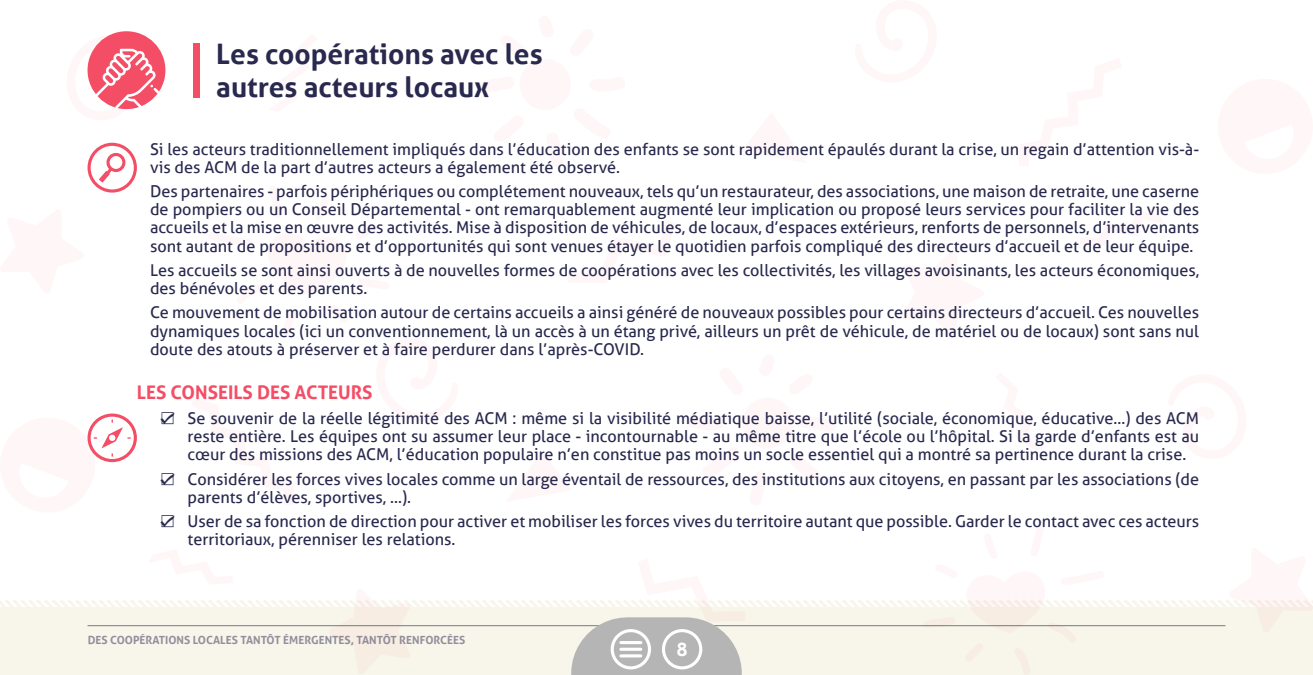
<style>
.page{position:relative;width:1313px;height:675px;background:#fff}
.page>*{position:absolute;margin:0;border:0;box-sizing:border-box;transform-origin:0 0}
.t1{font:700 28.12px/33.8px "Aller";color:#29294f}
.t2{font:700 18.75px "Aller";color:#f44e66}
.t3{font:700 18.75px "Aller";color:#fff}
.t4{font:16.25px/18.1px "Aller";color:#29294f}
.t5{font:700 11.25px "Aller";color:#29294f}
.s1{font-family:"MS Gothic"}
</style>
<div class="page">
<svg style="left:0;top:599px;width:1312px;height:76px;background:#f3f1e7"></svg>
<svg style="left:328px;top:599px;width:83px;height:76px;background:#f7f0e7"></svg>
<svg style="left:1227px;top:599px;width:85px;height:34px;background:#f8f3ea"></svg>
<svg style="left:922px;top:616px;width:35px;height:12px"></svg>
<svg style="left:965px;top:599px;width:139px;height:76px;background:#f7f3e9"></svg>
<svg style="left:637px;top:599px;width:108px;height:23px"></svg>
<hr style="left:88px;top:625px;width:1137px;height:1px;background:#29294f">
<div style="left:627px;top:617px;width:58px;height:58px;background:#b5b5b5"></div>
<div style="left:662px;top:629px;width:40px;height:40px;border:3px solid #fff;border-radius:50%"></div>
<div style="left:610px;top:629px;width:41px;height:40px;border:3px solid #fff;border-radius:50%"></div>
<hr style="left:621px;top:641px;width:20px;height:3px;background:#fff">
<hr style="left:621px;top:648px;width:20px;height:3px;background:#fff">
<hr style="left:621px;top:654px;width:20px;height:3px;background:#fff">
<div style="left:88px;top:143px;width:49px;height:50px;border:3px solid #f44e66;border-radius:50%"></div>
<div style="left:106px;top:153px;width:19px;height:19px;border:3px solid #f44e66;border-radius:50%"></div>
<svg style="left:99px;top:165px;width:16px;height:17px"></svg>
<div style="left:193px;top:43px;width:7px;height:54px;background:#f44e66"></div>
<div style="left:87px;top:31px;width:78px;height:78px;background:#f44e66;border-radius:50%"></div>
<svg style="left:87px;top:31px;width:72px;height:79px"></svg>
<div style="left:88px;top:414px;width:49px;height:48px;border:3px solid #f44e66;border-radius:50%"></div>
<svg style="left:87px;top:413px;width:44px;height:50px"></svg>
<h1 class="t1" style="left:216px;top:37px;width:328px">Les coopérations avec les autres acteurs locaux</h1>
<p class="t4" style="left:150px;top:140px;width:1050px">Si les acteurs traditionnellement impliqués dans l’éducation des enfants se sont rapidement épaulés durant la crise, un regain d’attention vis-à&shy;vis des ACM de la part d’autres acteurs a également été observé.</p>
<p class="t4" style="left:150px;top:182px;width:1050px;text-align:justify">Des partenaires - parfois périphériques ou complétement nouveaux, tels qu’un restaurateur, des associations, une maison de retraite, une caserne de pompiers ou un Conseil Départemental - ont remarquablement augmenté leur implication ou proposé leurs services pour faciliter la vie des accueils et la mise en œuvre des activités. Mise à disposition de véhicules, de locaux, d’espaces extérieurs, renforts de personnels, d’intervenants sont autant de propositions et d’opportunités qui sont venues étayer le quotidien parfois compliqué des directeurs d’accueil et de leur équipe.</p>
<p class="t4" style="left:150px;top:261px;width:1050px">Les accueils se sont ainsi ouverts à de nouvelles formes de coopérations avec les collectivités, les villages avoisinants, les acteurs économiques, des bénévoles et des parents.</p>
<p class="t4" style="left:150px;top:304px;width:1050px;text-align:justify">Ce mouvement de mobilisation autour de certains accueils a ainsi généré de nouveaux possibles pour certains directeurs d’accueil. Ces nouvelles dynamiques locales (ici un conventionnement, là un accès à un étang privé, ailleurs un prêt de véhicule, de matériel ou de locaux) sont sans nul doute des atouts à préserver et à faire perdurer dans l’après-COVID.</p>
<p class="t2" style="left:137px;top:381px;width:237px">LES CONSEILS DES ACTEURS</p>
<p class="t4" style="left:188px;top:409px;width:1013px;text-align:justify;text-indent:-28px"><span class="s1">☑</span> Se souvenir de la réelle légitimité des ACM : même si la visibilité médiatique baisse, l’utilité (sociale, économique, éducative…) des ACM reste entière. Les équipes ont su assumer leur place - incontournable - au même titre que l’école ou l’hôpital. Si la garde d’enfants est au cœur des missions des ACM, l’éducation populaire n’en constitue pas moins un socle essentiel qui a montré sa pertinence durant la crise.</p>
<p class="t4" style="left:188px;top:470px;width:1013px;text-indent:-28px"><span class="s1">☑</span> Considérer les forces vives locales comme un large éventail de ressources, des institutions aux citoyens, en passant par les associations (de parents d’élèves, sportives, …).</p>
<p class="t4" style="left:188px;top:512px;width:1013px;text-indent:-28px"><span class="s1">☑</span> User de sa fonction de direction pour activer et mobiliser les forces vives du territoire autant que possible. Garder le contact avec ces acteurs territoriaux, pérenniser les relations.</p>
<p class="t5" style="left:88px;top:633px;width:379px">DES COOPÉRATIONS LOCALES TANTÔT ÉMERGENTES, TANTÔT RENFORCÉES</p>
<p class="t3" style="left:676px;top:638px;width:13px">8</p>
</div>
